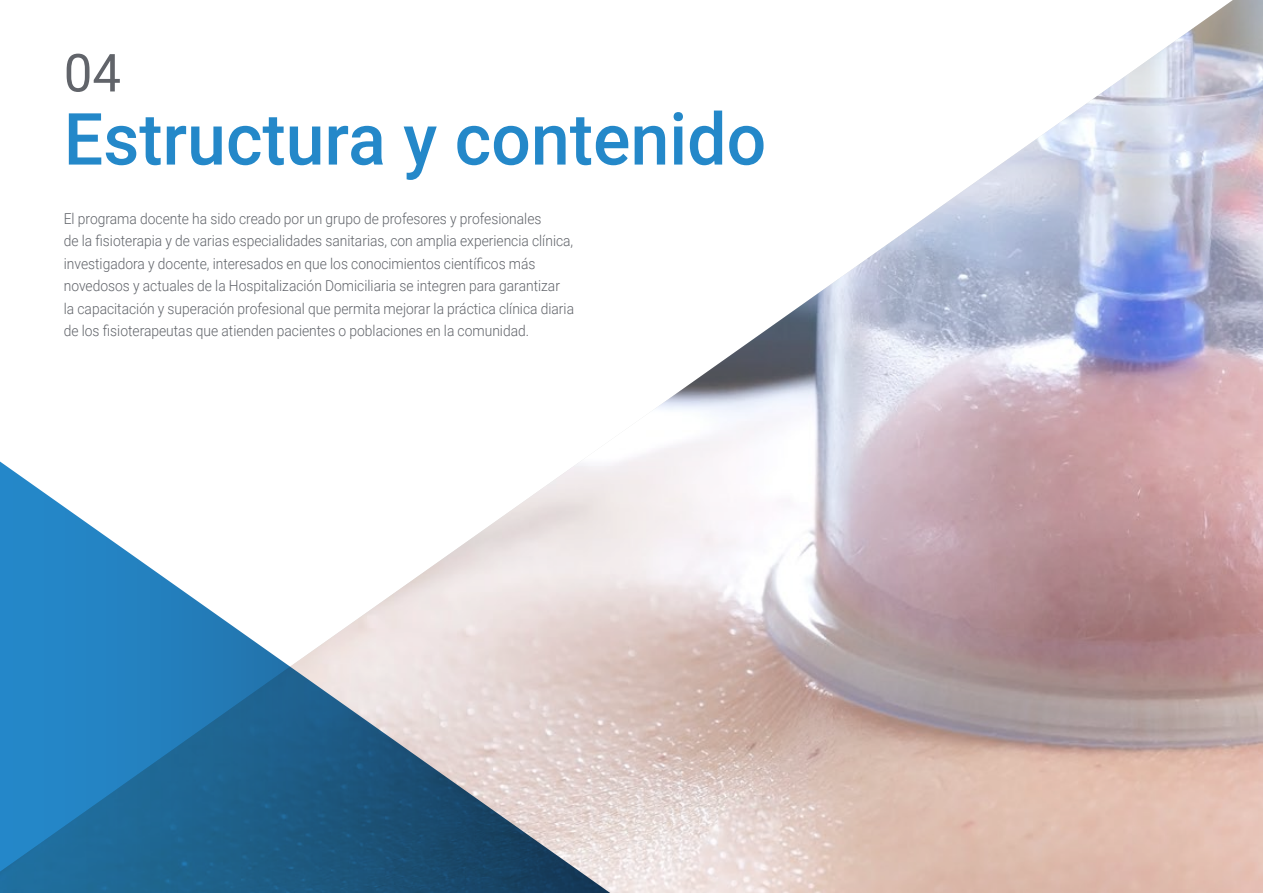
<style>
.page{position:relative;width:1263px;height:893px;background:#fff}
.page>*{position:absolute;margin:0;border:0;box-sizing:border-box;transform-origin:0 0}
.t1{font:500 72px "Roboto";color:#2488c9}
.t2{font:52.5px "Roboto";color:#61646a}
.t3{font:300 15px/22.5px "Roboto";color:#61646a;scale:.92 1}
</style>
<div class="page">
<img style="left:640px;top:0;width:623px;height:893px">
<svg style="left:0;top:457px;width:640px;height:436px"></svg>
<h2 class="t2" style="left:64px;top:36px;width:59px">04</h2>
<h1 class="t1" style="left:64px;top:89px;width:704px">Estructura y contenido</h1>
<p class="t3" style="left:64px;top:207px;width:556px">El programa docente ha sido creado por un grupo de profesores y profesionales<br>de la fisioterapia y de varias especialidades sanitarias, con amplia experiencia clínica, investigadora y docente, interesados en que los conocimientos científicos más novedosos y actuales de la Hospitalización Domiciliaria se integren para garantizar la capacitación y superación profesional que permita mejorar la práctica clínica diaria de los fisioterapeutas que atienden pacientes o poblaciones en la comunidad.</p>
</div>
